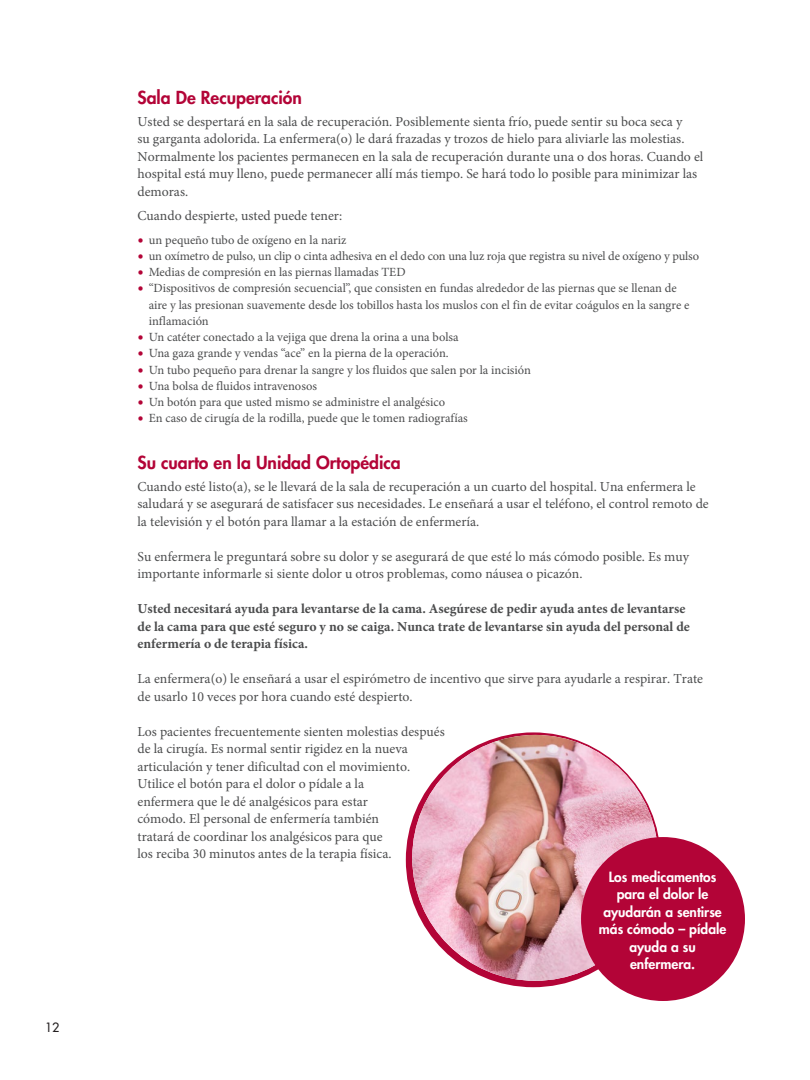
<style>
.page{position:relative;width:810px;height:1080px;background:#fff}
.page>*{position:absolute;margin:0;border:0;box-sizing:border-box;transform-origin:0 0}
.t1{font:800 17.5px "Futura Std";color:#b30437}
.t2{font:13.75px/17.5px "Minion Pro";color:#4b4c4d}
.t3{font:700 13.75px/17.5px "Minion Pro";color:#4b4c4d}
.t4{font:800 13.75px/17.5px "Futura Std";color:#fff;text-align:center}
.t5{font:12.5px/16.2px "Minion Pro";color:#4b4c4d}
.t6{font:500 12.5px "Futura Std";color:#231f20}
.s1{font-size:16.25px;color:#b30437}
</style>
<div class="page">
<svg style="left:406px;top:732px;width:255px;height:255px;background:#b81746"></svg>
<img style="left:412px;top:735px;width:246px;height:246px;border-radius:123px">
<div style="left:581px;top:837px;width:164px;height:164px;background:#b30437;border-radius:50%"></div>
<p class="t6" style="left:45px;top:1020px;width:16px">12</p>
<h3 class="t1" style="left:138px;top:86px;width:166px">Sala De Recuperación</h3>
<p class="t2" style="left:138px;top:112px;width:567px">Usted se despertará en la sala de recuperación. Posiblemente sienta frío, puede sentir su boca seca y<br>su garganta adolorida. La enfermera(o) le dará frazadas y trozos de hielo para aliviarle las molestias.<br>Normalmente los pacientes permanecen en la sala de recuperación durante una o dos horas. Cuando el hospital está muy lleno, puede permanecer allí más tiempo. Se hará todo lo posible para minimizar las demoras.</p>
<p class="t2" style="left:138px;top:207px;width:206px">Cuando despierte, usted puede tener:</p>
<p class="t5" style="left:138px;top:232px;width:210px"><span class="s1">•</span> un pequeño tubo de oxígeno en la nariz</p>
<p class="t5" style="left:138px;top:248px;width:563px"><span class="s1">•</span> un oxímetro de pulso, un clip o cinta adhesiva en el dedo con una luz roja que registra su nivel de oxígeno y pulso</p>
<p class="t5" style="left:138px;top:264px;width:270px"><span class="s1">•</span> Medias de compresión en las piernas llamadas TED</p>
<p class="t5" style="left:149px;top:280px;width:542px;text-indent:-11px"><span class="s1">•</span> “Dispositivos de compresión secuencial”, que consisten en fundas alrededor de las piernas que se llenan de aire y las presionan suavemente desde los tobillos hasta los muslos con el fin de evitar coágulos en la sangre e inflamación</p>
<p class="t5" style="left:138px;top:329px;width:323px"><span class="s1">•</span> Un catéter conectado a la vejiga que drena la orina a una bolsa</p>
<p class="t5" style="left:138px;top:345px;width:313px"><span class="s1">•</span> Una gaza grande y vendas “ace” en la pierna de la operación.</p>
<p class="t5" style="left:138px;top:362px;width:395px"><span class="s1">•</span> Un tubo pequeño para drenar la sangre y los fluidos que salen por la incisión</p>
<p class="t5" style="left:138px;top:378px;width:181px"><span class="s1">•</span> Una bolsa de fluidos intravenosos</p>
<p class="t5" style="left:138px;top:394px;width:309px"><span class="s1">•</span> Un botón para que usted mismo se administre el analgésico</p>
<p class="t5" style="left:138px;top:410px;width:332px"><span class="s1">•</span> En caso de cirugía de la rodilla, puede que le tomen radiografías</p>
<h3 class="t1" style="left:138px;top:451px;width:265px">Su cuarto en la Unidad Ortopédica</h3>
<p class="t2" style="left:138px;top:478px;width:573px">Cuando esté listo(a), se le llevará de la sala de recuperación a un cuarto del hospital. Una enfermera le saludará y se asegurará de satisfacer sus necesidades. Le enseñará a usar el teléfono, el control remoto de la televisión y el botón para llamar a la estación de enfermería.</p>
<p class="t2" style="left:138px;top:548px;width:553px">Su enfermera le preguntará sobre su dolor y se asegurará de que esté lo más cómodo posible. Es muy importante informarle si siente dolor u otros problemas, como náusea o picazón.</p>
<p class="t3" style="left:138px;top:600px;width:554px">Usted necesitará ayuda para levantarse de la cama. Asegúrese de pedir ayuda antes de levantarse de la cama para que esté seguro y no se caiga. Nunca trate de levantarse sin ayuda del personal de enfermería o de terapia física.</p>
<p class="t2" style="left:138px;top:670px;width:567px">La enfermera(o) le enseñará a usar el espirómetro de incentivo que sirve para ayudarle a respirar. Trate de usarlo 10 veces por hora cuando esté despierto.</p>
<p class="t2" style="left:138px;top:723px;width:309px">Los pacientes frecuentemente sienten molestias después de la cirugía. Es normal sentir rigidez en la nueva articulación y tener dificultad con el movimiento.<br>Utilice el botón para el dolor o pídale a la<br>enfermera que le dé analgésicos para estar<br>cómodo. El personal de enfermería también<br>tratará de coordinar los analgésicos para que<br>los reciba 30 minutos antes de la terapia física.</p>
<p class="t4" style="left:599px;top:868px;width:129px">Los medicamentos para el dolor le ayudarán a sentirse más cómodo – pídale ayuda a su enfermera.</p>
</div>
